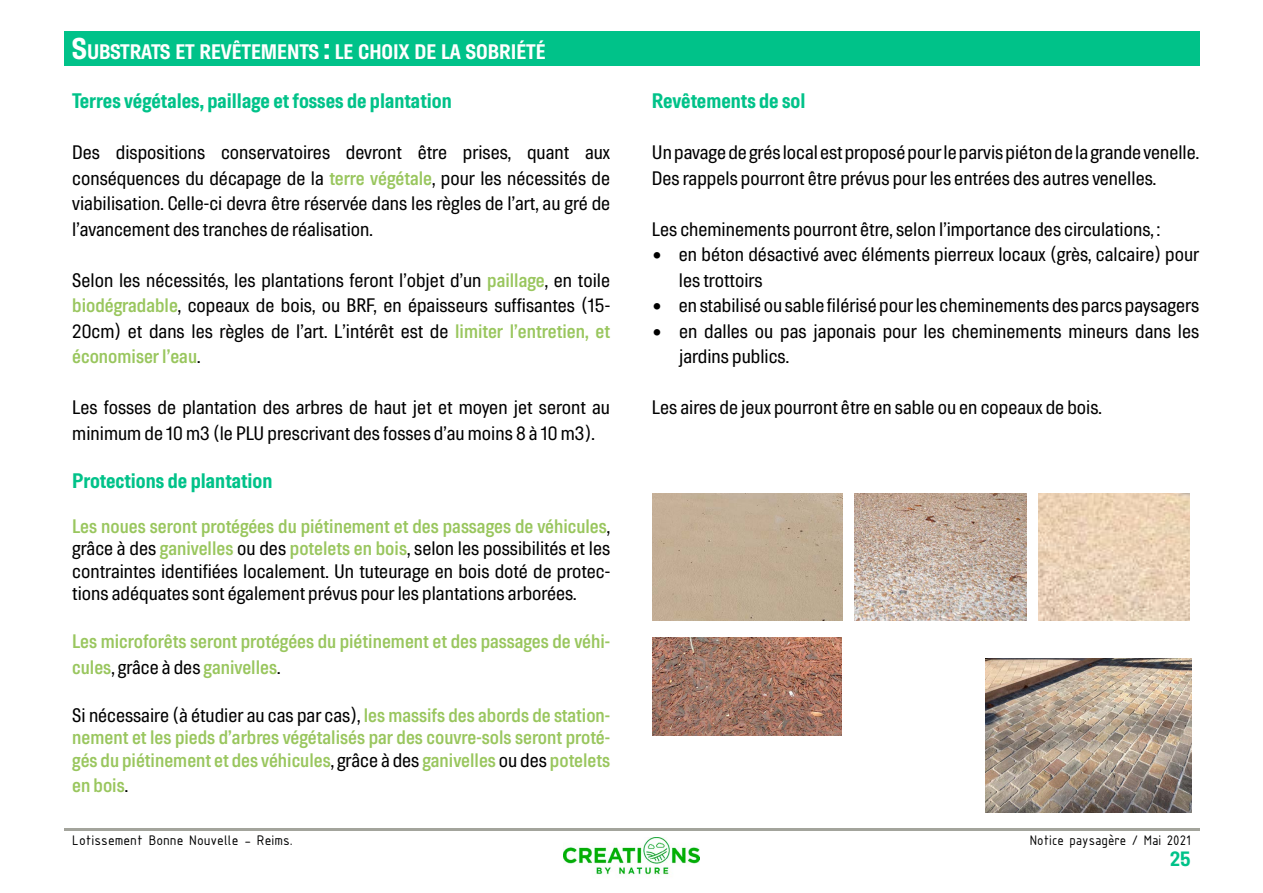
<style>
.page{position:relative;width:1263px;height:893px;background:#fff}
.page>*{position:absolute;margin:0;border:0;box-sizing:border-box;transform-origin:0 0}
.t1{font:700 21px "Hill";color:#00c289}
.t2{font:700 21px "Hill";color:#fff}
.t3{font:19.5px/25.5px "Hill";color:#000}
.t4{font:600 19.5px/22.5px "Hill";color:#99c65e}
.t5{font:15px "ISOCPEUR";color:#000}
.t6{font:15px "ISOCPEUR";color:#000;scale:.95 1}
.s1{font-size:30px}
.s2{font-weight:600;color:#99c65e}
.s3{font-weight:400;color:#000}
</style>
<div class="page">
<hr style="left:64px;top:829px;width:1135px;height:2px;background:#a3a49c">
<div style="left:64px;top:32px;width:1135px;height:34px;background:#00c289"></div>
<img style="left:564px;top:837px;width:135px;height:40px">
<img style="left:1038px;top:494px;width:152px;height:126px">
<img style="left:855px;top:494px;width:171px;height:126px">
<div style="left:653px;top:494px;width:190px;height:126px;background:#c1ae95"></div>
<img style="left:653px;top:638px;width:188px;height:98px">
<img style="left:985px;top:658px;width:206px;height:155px">
<p class="t2" style="left:72px;top:41px;width:475px"><span class="s1">S</span>UBSTRATS ET REVÊTEMENTS <span class="s1">:</span> LE CHOIX DE LA SOBRIÉTÉ</p>
<p class="t1" style="left:72px;top:90px;width:381px">Terres végétales, paillage et fosses de plantation</p>
<p class="t3" style="left:72px;top:140px;width:539px;text-align:justify">Des dispositions conservatoires devront être prises, quant aux conséquences du décapage de la <span class="s2">terre végétale</span>, pour les nécessités de viabilisation. Celle-ci devra être réservée dans les règles de l’art, au gré de l’avancement des tranches de réalisation.</p>
<p class="t3" style="left:72px;top:267px;width:539px;text-align:justify">Selon les nécessités, les plantations feront l’objet d’un <span class="s2">paillage</span>, en toile <span class="s2">biodégradable</span>, copeaux de bois, ou BRF, en épaisseurs suffisantes (15- 20cm) et dans les règles de l’art. L’intérêt est de <span class="s2">limiter l’entretien, et économiser l’eau</span>.</p>
<p class="t3" style="left:72px;top:395px;width:539px">Les fosses de plantation des arbres de haut jet et moyen jet seront au minimum de 10 m3 (le PLU prescrivant des fosses d’au moins 8 à 10 m3).</p>
<p class="t1" style="left:72px;top:469px;width:202px">Protections de plantation</p>
<p class="t3" style="left:72px;top:515px;width:539px;line-height:22.5px;text-align:justify"><span class="s2">Les noues seront protégées du piétinement et des passages de véhicules</span>, grâce à des <span class="s2">ganivelles</span> ou des <span class="s2">potelets en bois</span>, selon les possibilités et les contraintes identifiées localement. Un tuteurage en bois doté de protec&shy;tions adéquates sont également prévus pour les plantations arborées.</p>
<p class="t4" style="left:72px;top:629px;width:539px;line-height:25.5px">Les microforêts seront protégées du piétinement et des passages de véhi&shy;cules<span class="s3">, grâce à des</span> ganivelles<span class="s3">.</span></p>
<p class="t4" style="left:72px;top:704px;width:539px;text-align:justify"><span class="s3">Si nécessaire (à étudier au cas par cas),</span> les massifs des abords de station&shy;nement et les pieds d’arbres végétalisés par des couvre-sols seront proté&shy;gés du piétinement et des véhicules<span class="s3">, grâce à des</span> ganivelles <span class="s3">ou des</span> potelets</p>
<p class="t4" style="left:72px;top:774px;width:57px">en bois<span class="s3">.</span></p>
<p class="t5" style="left:72px;top:831px;width:222px">Lotissement Bonne Nouvelle - Reims.</p>
<p class="t1" style="left:652px;top:90px;width:155px">Revêtements de sol</p>
<p class="t3" style="left:652px;top:140px;width:549px">Un pavage de grés local est proposé pour le parvis piéton de la grande venelle.<br>Des rappels pourront être prévus pour les entrées des autres venelles.</p>
<p class="t3" style="left:652px;top:216px;width:510px">Les cheminements pourront être, selon l’importance des circulations, :</p>
<p class="t3" style="left:679px;top:242px;width:522px;text-indent:-27px">• en béton désactivé avec éléments pierreux locaux (grès, calcaire) pour les trottoirs</p>
<p class="t3" style="left:652px;top:293px;width:549px">• en stabilisé ou sable filérisé pourles cheminements des parcs paysagers</p>
<p class="t3" style="left:679px;top:318px;width:522px;text-indent:-27px">• en dalles ou pas japonais pour les cheminements mineurs dans les jardins publics.</p>
<p class="t3" style="left:652px;top:395px;width:451px">Les aires de jeux pourront être en sable ou en copeaux de bois.</p>
<p class="t6" style="left:1030px;top:831px;width:171px">Notice paysagère / Mai 2021</p>
<p class="t1" style="left:1170px;top:848px;width:22px">25</p>
</div>
